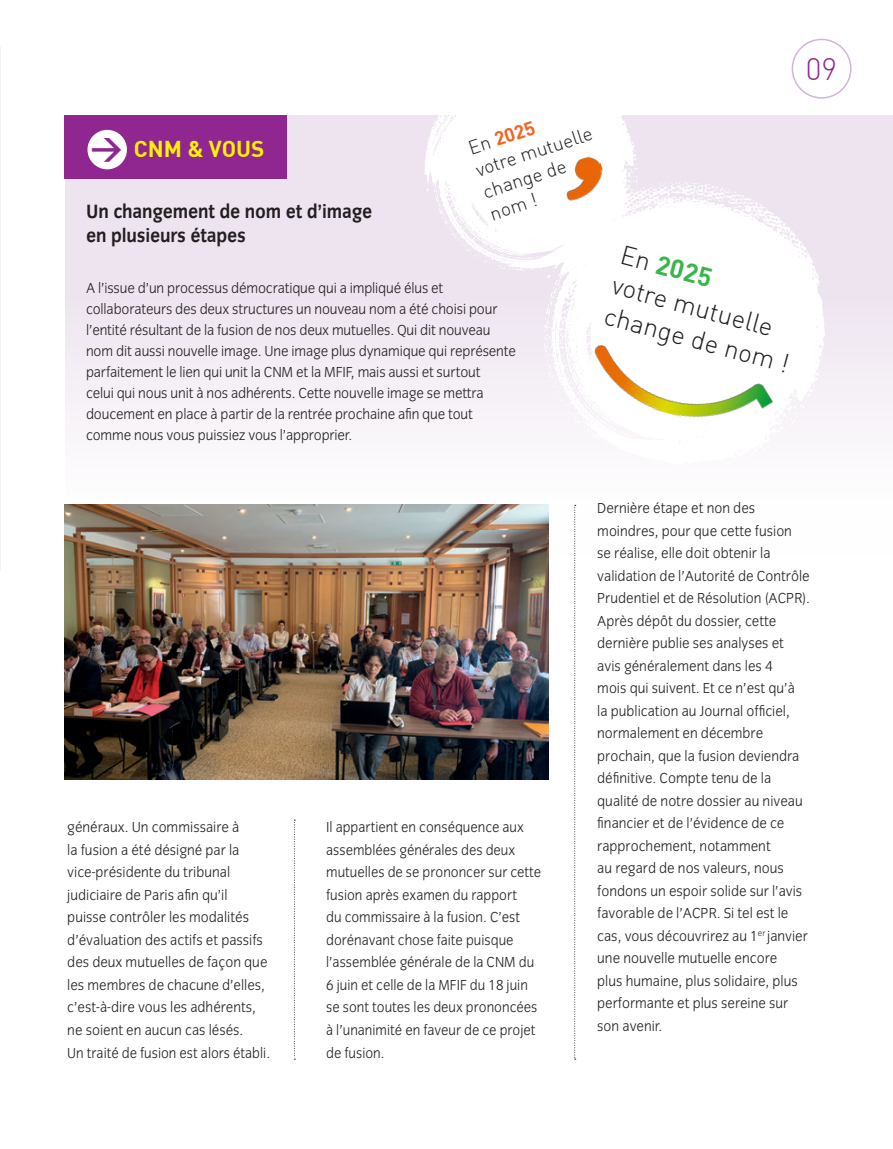
<style>
.page{position:relative;width:893px;height:1149px;background:#fff}
.page>*{position:absolute;margin:0;border:0;box-sizing:border-box;transform-origin:0 0}
.t1{font:300 30.6px "DIN";color:#90268f}
.t2{font:300 26.1px/31.3px "DIN";color:#231f20}
.t3{font:700 22.5px "DIN";color:#fff101}
.t4{font:700 19.8px/24.8px "Congress Sans Std";letter-spacing:-.01em;color:#231f20;scale:.91 1}
.t5{font:300 19.2px/23.1px "DIN";color:#231f20}
.t6{font:15px/22.5px "Congress Sans Light Std";color:#231f20}
.t7{font:15px/22.5px "Congress Sans Light Std";color:#231f20;scale:.95 1}
.s1{font-size:31.5px;color:#90268f}
.s2{font-weight:700;color:#f36421}
.s3{font-weight:700;color:#3ab54a}
</style>
<div class="page">
<div style="left:65px;top:115px;width:828px;height:440px;background:linear-gradient(to bottom,#e9ddec,#fefefe)"></div>
<div style="left:792px;top:39px;width:59px;height:60px;border:2px solid #d2b5d5;border-radius:50%"></div>
<svg style="left:574px;top:505px;width:2px;height:554px"></svg>
<svg style="left:294px;top:819px;width:1px;height:240px"></svg>
<img style="left:65px;top:505px;width:484px;height:274px">
<div style="left:65px;top:115px;width:222px;height:63px;background:#90268f"></div>
<div style="left:87px;top:130px;width:40px;height:39px;background:#fff;border-radius:50%"></div>
<svg style="left:544px;top:181px;width:281px;height:284px"></svg>
<svg style="left:582px;top:338px;width:196px;height:104px"></svg>
<img style="left:583px;top:338px;width:195px;height:101px">
<svg style="left:424px;top:115px;width:214px;height:156px"></svg>
<svg style="left:547px;top:141px;width:80px;height:76px"></svg>
<img style="left:550px;top:154px;width:63px;height:63px">
<h3 class="t3" style="left:91px;top:134px;width:175px"><span class="s1">&gt;</span> CNM &amp; VOUS</h3>
<h3 class="t4" style="left:86px;top:199px;width:316px">Un changement de nom et d’image en plusieurs étapes</h3>
<p class="t5" style="left:465px;top:137px;width:123px;rotate:-18deg">En <span class="s2">2025<br></span>votre mutuelle change de nom !</p>
<p class="t6" style="left:86px;top:278px;width:431px;line-height:21px">A l’issue d’un processus démocratique qui a impliqué élus et collaborateurs des deux structures un nouveau nom a été choisi pour l’entité résultant de la fusion de nos deux mutuelles. Qui dit nouveau nom dit aussi nouvelle image. Une image plus dynamique qui représente parfaitement le lien qui unit la CNM et la MFIF, mais aussi et surtout<br>celui qui nous unit à nos adhérents. Cette nouvelle image se mettra doucement en place à partir de la rentrée prochaine afin que tout comme nous vous puissiez vous l’approprier.</p>
<h2 class="t2" style="left:625px;top:239px;width:192px;rotate:15deg">En <span class="s3">2025<br></span>votre mutuelle change de nom !</h2>
<h1 class="t1" style="left:806px;top:50px;width:33px">09</h1>
<p class="t6" style="left:67px;top:816px;width:204px">généraux. Un commissaire à<br>la fusion a été désigné par la vice-présidente du tribunal judiciaire de Paris afin qu’il puisse contrôler les modalités d’évaluation des actifs et passifs des deux mutuelles de façon que les membres de chacune d’elles, c’est-à-dire vous les adhérents, ne soient en aucun cas lésés.<br>Un traité de fusion est alors établi.</p>
<p class="t7" style="left:326px;top:816px;width:228px">Il appartient en conséquence aux assemblées générales des deux mutuelles de se prononcer sur cette fusion après examen du rapport<br>du commissaire à la fusion. C’est dorénavant chose faite puisque l’assemblée générale de la CNM du<br>6 juin et celle de la MFIF du 18 juin se sont toutes les deux prononcées à l’unanimité en faveur de ce projet de fusion.</p>
<p class="t6" style="left:597px;top:497px;width:214px">Dernière étape et non des moindres, pour que cette fusion<br>se réalise, elle doit obtenir la validation de l’Autorité de Contrôle<br>Prudentiel et de Résolution (ACPR).<br>Après dépôt du dossier, cette dernière publie ses analyses et avis généralement dans les 4<br>mois qui suivent. Et ce n’est qu’à<br>la publication au Journal officiel, normalement en décembre prochain, que la fusion deviendra définitive. Compte tenu de la qualité de notre dossier au niveau financier et de l’évidence de ce rapprochement, notamment<br>au regard de nos valeurs, nous fondons un espoir solide sur l’avis favorable de l’ACPR. Si tel est le cas, vous découvrirez au 1<sup>er</sup> janvier une nouvelle mutuelle encore<br>plus humaine, plus solidaire, plus performante et plus sereine sur son avenir.</p>
</div>
